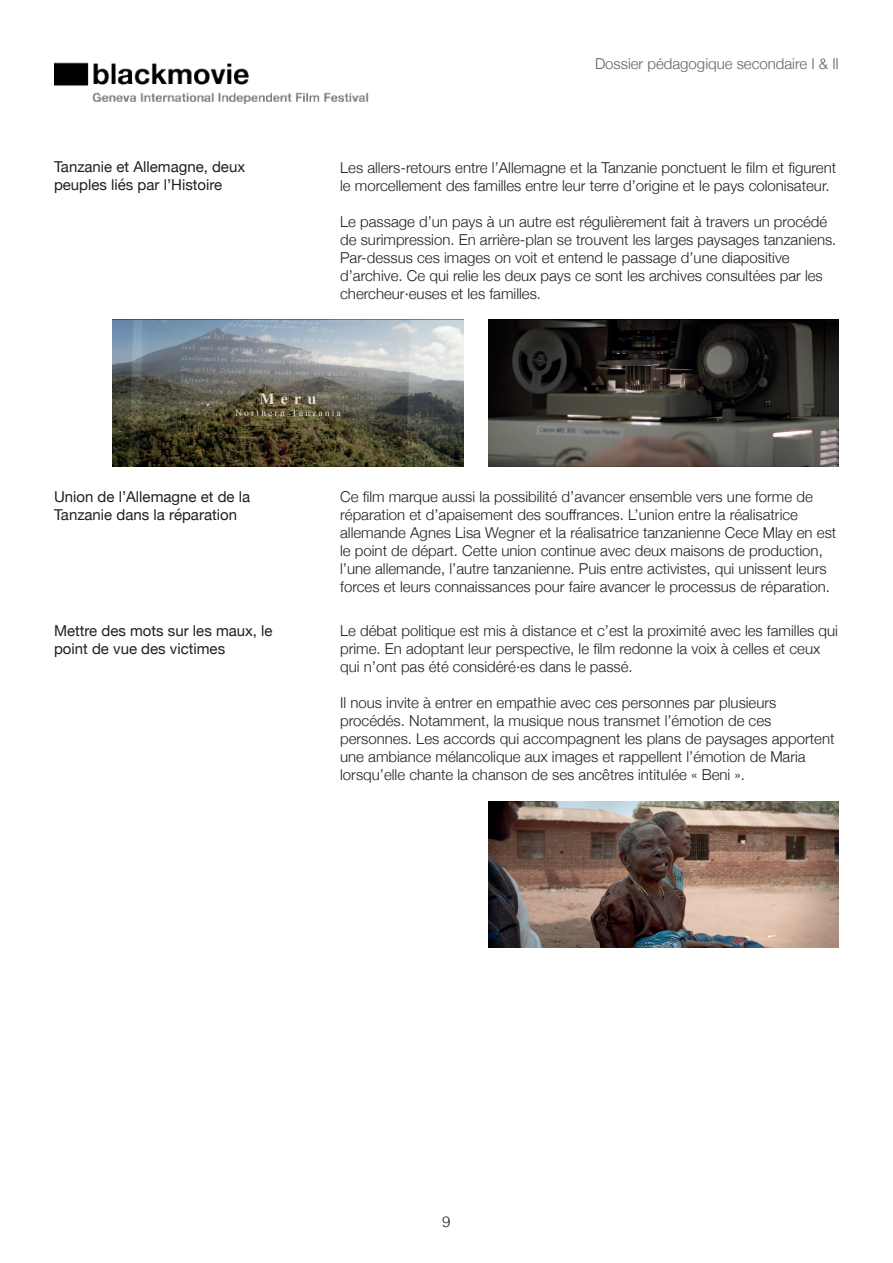
<style>
.page{position:relative;width:893px;height:1263px;background:#fff}
.page>*{position:absolute;margin:0;border:0;box-sizing:border-box;transform-origin:0 0}
.t1{font:300 15px/18px "Helvetica Neue";color:#231f20}
.t2{font:15px/18px "Helvetica Neue";color:#231f20}
.t3{font:300 15px "Helvetica Neue";color:#636366}
.t4{font:300 15px "Helvetica";color:#231f20}
</style>
<div class="page">
<img style="left:54px;top:62px;width:315px;height:42px">
<img style="left:488px;top:320px;width:351px;height:146px">
<img style="left:113px;top:320px;width:350px;height:146px">
<img style="left:488px;top:801px;width:351px;height:146px">
<p class="t2" style="left:54px;top:159px;width:193px">Tanzanie et Allemagne, deux peuples liés par l’Histoire</p>
<p class="t3" style="left:595px;top:51px;width:245px">Dossier pédagogique secondaire I &amp; II</p>
<p class="t1" style="left:340px;top:157px;width:497px">Les allers-retours entre l’Allemagne et la Tanzanie ponctuent le film et figurent le morcellement des familles entre leur terre d’origine et le pays colonisateur.</p>
<p class="t1" style="left:340px;top:211px;width:498px">Le passage d’un pays à un autre est régulièrement fait à travers un procédé de surimpression. En arrière-plan se trouvent les larges paysages tanzaniens.<br>Par-dessus ces images on voit et entend le passage d’une diapositive d’archive. Ce qui relie les deux pays ce sont les archives consultées par les chercheur·euses et les familles.</p>
<p class="t2" style="left:54px;top:488px;width:198px">Union de l’Allemagne et de la<br>Tanzanie dans la réparation</p>
<p class="t1" style="left:340px;top:486px;width:498px">Ce film marque aussi la possibilité d’avancer ensemble vers une forme de réparation et d’apaisement des souffrances. L’union entre la réalisatrice allemande Agnes Lisa Wegner et la réalisatrice tanzanienne Cece Mlay en est le point de départ. Cette union continue avec deux maisons de production, l’une allemande, l’autre tanzanienne. Puis entre activistes, qui unissent leurs forces et leurs connaissances pour faire avancer le processus de réparation.</p>
<p class="t1" style="left:340px;top:621px;width:499px">Le débat politique est mis à distance et c’est la proximité avec les familles qui prime. En adoptant leur perspective, le film redonne la voix à celles et ceux qui n’ont pas été considéré·es dans le passé.</p>
<p class="t1" style="left:340px;top:693px;width:496px">Il nous invite à entrer en empathie avec ces personnes par plusieurs procédés. Notamment, la musique nous transmet l’émotion de ces personnes. Les accords qui accompagnent les plans de paysages apportent une ambiance mélancolique aux images et rappellent l’émotion de Maria lorsqu’elle chante la chanson de ses ancêtres intitulée « Beni ».</p>
<p class="t2" style="left:54px;top:622px;width:220px">Mettre des mots sur les maux, le point de vue des victimes</p>
<p class="t4" style="left:442px;top:1209px;width:10px">9</p>
</div>
